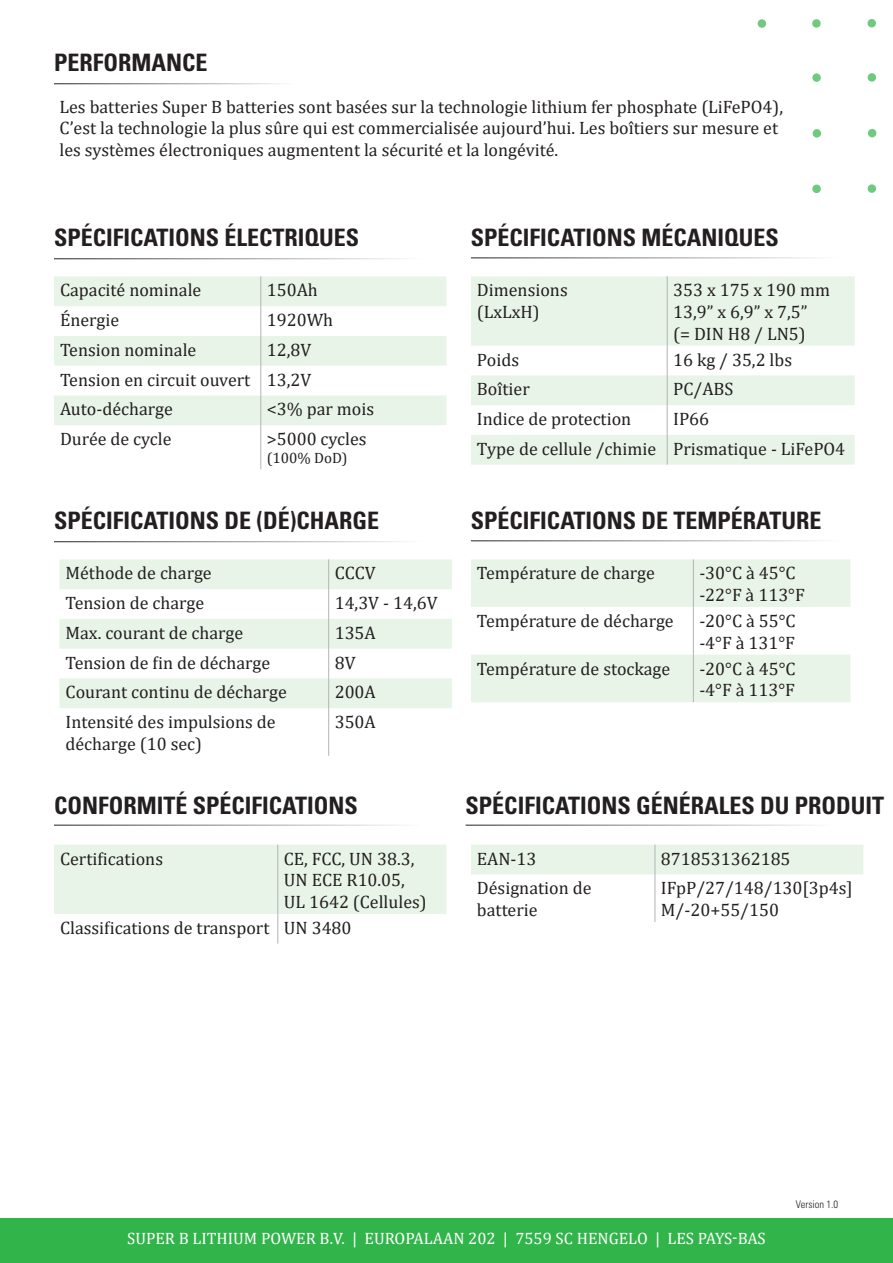
<style>
.page{position:relative;width:893px;height:1263px;background:#fff}
.page>*{position:absolute;margin:0;border:0;box-sizing:border-box;transform-origin:0 0}
.t1{font:700 condensed 24px "Univers LT Std";color:#231f20}
.t2{font:18px/21.6px "Cambria";color:#231f20}
.t3{font:16.5px "Cambria";color:#fff}
.t4{font:15px "Cambria";color:#231f20}
.Text{font:300 condensed 10.5px "Univers LT Std";color:#231f20}
</style>
<div class="page">
<svg style="left:758px;top:19px;width:8px;height:9px"></svg>
<svg style="left:812px;top:19px;width:9px;height:9px"></svg>
<svg style="left:812px;top:73px;width:9px;height:9px"></svg>
<svg style="left:813px;top:129px;width:8px;height:9px"></svg>
<svg style="left:812px;top:185px;width:9px;height:8px"></svg>
<svg style="left:867px;top:19px;width:9px;height:8px"></svg>
<svg style="left:868px;top:73px;width:8px;height:9px"></svg>
<div style="left:868px;top:129px;width:8px;height:8px;background:#6fca80;border-radius:50%"></div>
<svg style="left:868px;top:184px;width:8px;height:9px"></svg>
<div style="left:0;top:1218px;width:893px;height:45px;background:#31b44a"></div>
<hr style="left:54px;top:258px;width:368px;height:1px;background:#231f20">
<hr style="left:54px;top:541px;width:368px;height:1px;background:#231f20">
<hr style="left:54px;top:825px;width:368px;height:1px;background:#231f20">
<hr style="left:466px;top:825px;width:368px;height:1px;background:#231f20">
<hr style="left:471px;top:257px;width:368px;height:1px;background:#231f20">
<hr style="left:471px;top:540px;width:368px;height:1px;background:#231f20">
<svg style="left:54px;top:276px;width:392px;height:149px;fill:#e9f4e8"></svg>
<hr style="left:260px;top:276px;width:1px;height:30px;background:#b1b3b5">
<hr style="left:260px;top:306px;width:1px;height:30px;background:#b1b3b5">
<hr style="left:260px;top:336px;width:1px;height:30px;background:#b1b3b5">
<svg style="left:260px;top:366px;width:1px;height:29px"></svg>
<hr style="left:260px;top:395px;width:1px;height:30px;background:#b1b3b5">
<hr style="left:260px;top:425px;width:1px;height:44px;background:#b1b3b5">
<svg style="left:60px;top:559px;width:392px;height:149px;fill:#e9f4e8"></svg>
<hr style="left:328px;top:559px;width:1px;height:30px;background:#b1b3b5">
<hr style="left:328px;top:589px;width:1px;height:30px;background:#b1b3b5">
<hr style="left:328px;top:619px;width:1px;height:30px;background:#b1b3b5">
<svg style="left:328px;top:649px;width:1px;height:29px"></svg>
<hr style="left:328px;top:678px;width:1px;height:30px;background:#b1b3b5">
<hr style="left:328px;top:708px;width:1px;height:48px;background:#b1b3b5">
<svg style="left:471px;top:276px;width:384px;height:189px;fill:#e9f4e8"></svg>
<hr style="left:667px;top:276px;width:1px;height:70px;background:#b1b3b5">
<svg style="left:667px;top:346px;width:1px;height:29px"></svg>
<hr style="left:667px;top:375px;width:1px;height:30px;background:#b1b3b5">
<hr style="left:667px;top:405px;width:1px;height:30px;background:#b1b3b5">
<hr style="left:667px;top:435px;width:1px;height:30px;background:#b1b3b5">
<svg style="left:471px;top:559px;width:379px;height:143px;fill:#e9f4e8"></svg>
<hr style="left:693px;top:559px;width:1px;height:48px;background:#b1b3b5">
<hr style="left:693px;top:607px;width:1px;height:47px;background:#b1b3b5">
<hr style="left:693px;top:654px;width:1px;height:48px;background:#b1b3b5">
<svg style="left:54px;top:845px;width:392px;height:98px"></svg>
<div style="left:471px;top:845px;width:392px;height:29px;background:#e9f4e8"></div>
<hr style="left:654px;top:874px;width:1px;height:48px;background:#b1b3b5">
<hr style="left:54px;top:83px;width:242px;height:1px;background:#231f20">
<p class="t1" style="left:54px;top:48px;width:155px">PERFORMANCE</p>
<p class="t2" style="left:60px;top:96px;width:725px">Les batteries Super B batteries sont basées sur la technologie lithium fer phosphate (LiFePO4),<br>C’est la technologie la plus sûre qui est commercialisée aujourd’hui. Les boîtiers sur mesure et les systèmes électroniques augmentent la sécurité et la longévité.</p>
<p class="t1" style="left:54px;top:223px;width:307px">SPÉCIFICATIONS ÉLECTRIQUES</p>
<p class="t2" style="left:60px;top:279px;width:143px">Capacité nominale</p>
<p class="t2" style="left:267px;top:279px;width:53px">150Ah</p>
<p class="t2" style="left:60px;top:309px;width:61px">Énergie</p>
<p class="t2" style="left:267px;top:309px;width:68px">1920Wh</p>
<p class="t2" style="left:60px;top:339px;width:138px">Tension nominale</p>
<p class="t2" style="left:267px;top:339px;width:46px">12,8V</p>
<p class="t2" style="left:60px;top:369px;width:192px">Tension en circuit ouvert</p>
<p class="t2" style="left:267px;top:369px;width:46px">13,2V</p>
<p class="t2" style="left:60px;top:398px;width:114px">Auto-décharge</p>
<p class="t2" style="left:267px;top:398px;width:109px">&lt;3% par mois</p>
<p class="t2" style="left:60px;top:428px;width:113px">Durée de cycle</p>
<p class="t2" style="left:267px;top:428px;width:101px">&gt;5000 cycles</p>
<p class="t4" style="left:267px;top:449px;width:82px">(100% DoD)</p>
<p class="t1" style="left:54px;top:506px;width:327px">SPÉCIFICATIONS DE (DÉ)CHARGE</p>
<p class="t2" style="left:66px;top:562px;width:148px">Méthode de charge</p>
<p class="t2" style="left:335px;top:562px;width:43px">CCCV</p>
<p class="t2" style="left:66px;top:592px;width:140px">Tension de charge</p>
<p class="t2" style="left:335px;top:592px;width:104px">14,3V - 14,6V</p>
<p class="t2" style="left:66px;top:622px;width:179px">Max. courant de charge</p>
<p class="t2" style="left:335px;top:622px;width:43px">135A</p>
<p class="t2" style="left:66px;top:652px;width:206px">Tension de fin de décharge</p>
<p class="t2" style="left:335px;top:652px;width:22px">8V</p>
<p class="t2" style="left:66px;top:681px;width:223px">Courant continu de décharge</p>
<p class="t2" style="left:335px;top:681px;width:43px">200A</p>
<p class="t2" style="left:66px;top:711px;width:212px">Intensité des impulsions de décharge (10 sec)</p>
<p class="t2" style="left:335px;top:711px;width:43px">350A</p>
<p class="t1" style="left:471px;top:223px;width:309px">SPÉCIFICATIONS MÉCANIQUES</p>
<p class="t2" style="left:477px;top:279px;width:92px">Dimensions (LxLxH)</p>
<p class="t2" style="left:673px;top:279px;width:158px">353 x 175 x 190 mm</p>
<p class="t2" style="left:673px;top:301px;width:136px">13,9” x 6,9” x 7,5”</p>
<p class="t2" style="left:673px;top:323px;width:134px">(= DIN H8 / LN5)</p>
<p class="t2" style="left:477px;top:349px;width:44px">Poids</p>
<p class="t2" style="left:673px;top:349px;width:120px">16 kg / 35,2 lbs</p>
<p class="t2" style="left:477px;top:378px;width:54px">Boîtier</p>
<p class="t2" style="left:673px;top:378px;width:62px">PC/ABS</p>
<p class="t2" style="left:477px;top:408px;width:156px">Indice de protection</p>
<p class="t2" style="left:673px;top:408px;width:37px">IP66</p>
<p class="t2" style="left:477px;top:438px;width:181px">Type de cellule /chimie</p>
<p class="t2" style="left:673px;top:438px;width:174px">Prismatique - LiFePO4</p>
<p class="t1" style="left:471px;top:506px;width:352px">SPÉCIFICATIONS DE TEMPÉRATURE</p>
<p class="t2" style="left:477px;top:562px;width:180px">Température de charge</p>
<p class="t2" style="left:699px;top:562px;width:98px">-30°C à 45°C</p>
<p class="t2" style="left:699px;top:584px;width:107px">-22°F à 113°F</p>
<p class="t2" style="left:477px;top:610px;width:198px">Température de décharge</p>
<p class="t2" style="left:699px;top:610px;width:98px">-20°C à 55°C</p>
<p class="t2" style="left:699px;top:631px;width:97px">-4°F à 131°F</p>
<p class="t2" style="left:477px;top:657px;width:195px">Température de stockage</p>
<p class="t2" style="left:699px;top:657px;width:98px">-20°C à 45°C</p>
<p class="t2" style="left:699px;top:679px;width:97px">-4°F à 113°F</p>
<p class="t1" style="left:54px;top:790px;width:305px">CONFORMITÉ SPÉCIFICATIONS</p>
<p class="t1" style="left:466px;top:790px;width:420px">SPÉCIFICATIONS GÉNÉRALES DU PRODUIT</p>
<p class="t2" style="left:60px;top:848px;width:105px">Certifications</p>
<p class="t2" style="left:284px;top:848px;width:132px">CE, FCC, UN 38.3,<br>UN ECE R10.05,</p>
<p class="t2" style="left:284px;top:891px;width:144px">UL 1642 (Cellules)</p>
<p class="t2" style="left:60px;top:917px;width:211px">Classifications de transport</p>
<p class="t2" style="left:284px;top:917px;width:69px">UN 3480</p>
<p class="t2" style="left:477px;top:848px;width:61px">EAN-13</p>
<p class="t2" style="left:661px;top:848px;width:131px">8718531362185</p>
<p class="t2" style="left:477px;top:877px;width:116px">Désignation de</p>
<p class="t2" style="left:477px;top:899px;width:62px">batterie</p>
<p class="t2" style="left:661px;top:877px;width:193px">IFpP/27/148/130[3p4s]</p>
<p class="t2" style="left:661px;top:899px;width:120px">M/-20+55/150</p>
<p class="t3" style="left:127px;top:1228px;width:640px">SUPER B LITHIUM POWER B.V. | EUROPALAAN 202 | 7559 SC HENGELO | LES PAYS-BAS</p>
<p class="Text" style="left:796px;top:1197px;width:44px">Version 1.0</p>
</div>
